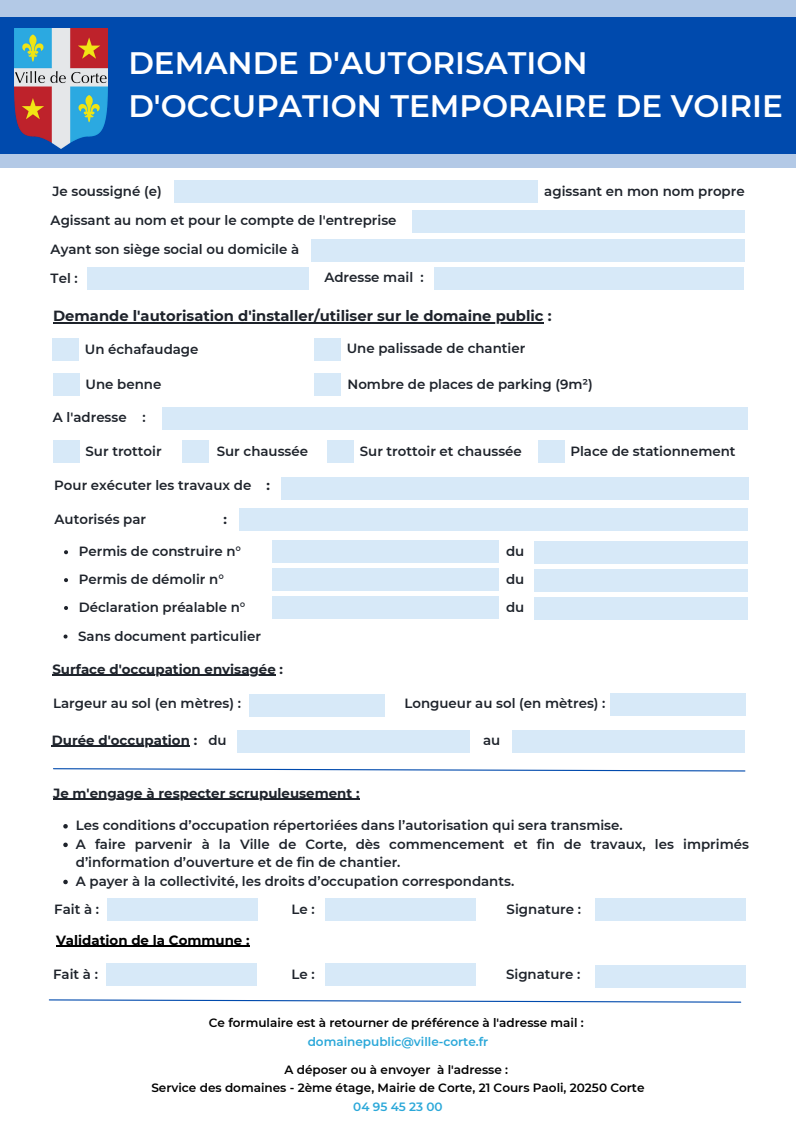
<style>
.page{position:relative;width:796px;height:1125px;background:#fff}
.page>*{position:absolute;margin:0;border:0;box-sizing:border-box;transform-origin:0 0}
.t1{font:600 30.97px/42.9px "Montserrat";color:#fff}
.t2{font:700 14.7px "Montserrat";color:#1e232b}
.t3{font:600 13.35px/18.6px "Montserrat";color:#1e232b}
.t4{font:700 13.35px "Montserrat";color:#1e232b}
.t5{font:700 13.35px "Montserrat";color:#000}
.t6{font:600 12px "Montserrat";color:#000}
.t7{font:600 12px "Montserrat";color:#2ba8d9}
</style>
<div class="page">
<div style="left:0;top:0;width:795px;height:168px;background:#b3c9e6"></div>
<div style="left:0;top:17px;width:795px;height:137px;background:#004aad"></div>
<div style="left:281px;top:477px;width:467px;height:23px;background:#d7e9f8"></div>
<div style="left:239px;top:508px;width:509px;height:23px;background:#d7e9f8"></div>
<svg style="left:53px;top:768px;width:692px;height:4px"></svg>
<img style="left:14px;top:28px;width:93px;height:120px">
<div style="left:272px;top:541px;width:227px;height:22px;background:#d7e9f8"></div>
<div style="left:272px;top:568px;width:227px;height:23px;background:#d7e9f8"></div>
<div style="left:273px;top:596px;width:226px;height:23px;background:#d7e9f8"></div>
<div style="left:534px;top:541px;width:213px;height:23px;background:#d7e9f8"></div>
<div style="left:534px;top:569px;width:213px;height:23px;background:#d7e9f8"></div>
<div style="left:534px;top:597px;width:213px;height:23px;background:#d7e9f8"></div>
<svg style="left:64px;top:550px;width:4px;height:4px"></svg>
<svg style="left:64px;top:578px;width:4px;height:4px"></svg>
<svg style="left:64px;top:606px;width:4px;height:4px"></svg>
<svg style="left:63px;top:635px;width:4px;height:4px"></svg>
<div style="left:412px;top:210px;width:332px;height:23px;background:#d7e9f8"></div>
<div style="left:311px;top:239px;width:433px;height:22px;background:#d7e9f8"></div>
<div style="left:174px;top:180px;width:364px;height:23px;background:#d7e9f8"></div>
<div style="left:87px;top:267px;width:222px;height:23px;background:#d7e9f8"></div>
<div style="left:434px;top:267px;width:310px;height:23px;background:#d7e9f8"></div>
<hr style="left:53px;top:322px;width:490px;height:1px;background:#1e232b">
<div style="left:52px;top:338px;width:27px;height:23px;background:#d7e9f8"></div>
<div style="left:314px;top:338px;width:26px;height:23px;background:#d7e9f8"></div>
<div style="left:314px;top:373px;width:26px;height:23px;background:#d7e9f8"></div>
<div style="left:53px;top:373px;width:27px;height:23px;background:#d7e9f8"></div>
<div style="left:162px;top:407px;width:585px;height:23px;background:#d7e9f8"></div>
<div style="left:182px;top:440px;width:27px;height:23px;background:#d7e9f8"></div>
<div style="left:53px;top:440px;width:27px;height:23px;background:#d7e9f8"></div>
<div style="left:327px;top:440px;width:27px;height:23px;background:#d7e9f8"></div>
<hr style="left:52px;top:675px;width:224px;height:1px;background:#1e232b">
<div style="left:609px;top:693px;width:136px;height:23px;background:#d7e9f8"></div>
<div style="left:249px;top:694px;width:135px;height:23px;background:#d7e9f8"></div>
<hr style="left:52px;top:746px;width:138px;height:1px;background:#1e232b">
<div style="left:237px;top:730px;width:233px;height:23px;background:#d7e9f8"></div>
<div style="left:512px;top:730px;width:233px;height:23px;background:#d7e9f8"></div>
<svg style="left:63px;top:824px;width:5px;height:5px"></svg>
<svg style="left:63px;top:843px;width:5px;height:4px"></svg>
<svg style="left:63px;top:880px;width:5px;height:4px"></svg>
<hr style="left:53px;top:799px;width:306px;height:1px;background:#1e232b">
<div style="left:107px;top:898px;width:151px;height:23px;background:#d7e9f8"></div>
<div style="left:325px;top:898px;width:150px;height:23px;background:#d7e9f8"></div>
<div style="left:595px;top:898px;width:150px;height:23px;background:#d7e9f8"></div>
<hr style="left:56px;top:946px;width:193px;height:1px;background:#000">
<div style="left:106px;top:963px;width:151px;height:23px;background:#d7e9f8"></div>
<div style="left:325px;top:963px;width:150px;height:23px;background:#d7e9f8"></div>
<div style="left:595px;top:965px;width:150px;height:23px;background:#d7e9f8"></div>
<svg style="left:48px;top:999px;width:693px;height:4px"></svg>
<div style="left:538px;top:440px;width:26px;height:23px;background:#d7e9f8"></div>
<p class="t1" style="left:128px;top:42px;width:655px">DEMANDE D'AUTORISATION<br>D'OCCUPATION TEMPORAIRE DE VOIRIE</p>
<p class="t3" style="left:52px;top:182px;width:111px">Je soussigné (e)</p>
<p class="t3" style="left:544px;top:182px;width:202px">agissant en mon nom propre</p>
<p class="t3" style="left:51px;top:211px;width:347px">Agissant au nom et pour le compte de l'entreprise</p>
<p class="t3" style="left:51px;top:240px;width:250px">Ayant son siège social ou domicile à</p>
<p class="t3" style="left:51px;top:269px;width:29px">Tel :</p>
<p class="t3" style="left:324px;top:268px;width:101px">Adresse mail :</p>
<p class="t2" style="left:53px;top:307px;width:500px">Demande l'autorisation d'installer/utiliser sur le domaine public :</p>
<p class="t3" style="left:85px;top:340px;width:115px">Un échafaudage</p>
<p class="t3" style="left:347px;top:339px;width:180px">Une palissade de chantier</p>
<p class="t3" style="left:85px;top:375px;width:77px">Une benne</p>
<p class="t3" style="left:347px;top:375px;width:247px">Nombre de places de parking (9m²)</p>
<p class="t3" style="left:53px;top:408px;width:75px">A l'adresse</p>
<p class="t3" style="left:142px;top:408px;width:5px">:</p>
<p class="t3" style="left:85px;top:442px;width:78px">Sur trottoir</p>
<p class="t3" style="left:217px;top:442px;width:93px">Sur chaussée</p>
<p class="t3" style="left:360px;top:442px;width:163px">Sur trottoir et chaussée</p>
<p class="t3" style="left:570px;top:442px;width:167px">Place de stationnement</p>
<p class="t3" style="left:54px;top:476px;width:198px">Pour exécuter les travaux de</p>
<p class="t3" style="left:55px;top:510px;width:93px">Autorisés par</p>
<p class="t4" style="left:223px;top:511px;width:5px">:</p>
<p class="t4" style="left:266px;top:477px;width:5px">:</p>
<p class="t3" style="left:79px;top:542px;width:164px">Permis de construire n°</p>
<p class="t3" style="left:79px;top:570px;width:147px">Permis de démolir n°</p>
<p class="t3" style="left:79px;top:598px;width:168px">Déclaration préalable n°</p>
<p class="t3" style="left:78px;top:626px;width:184px">Sans document particulier</p>
<p class="t3" style="left:506px;top:542px;width:20px">du</p>
<p class="t3" style="left:506px;top:570px;width:20px">du</p>
<p class="t3" style="left:506px;top:598px;width:20px">du</p>
<p class="t4" style="left:52px;top:661px;width:232px">Surface d'occupation envisagée :</p>
<p class="t3" style="left:53px;top:694px;width:189px">Largeur au sol (en mètres) :</p>
<p class="t3" style="left:404px;top:694px;width:202px">Longueur au sol (en mètres) :</p>
<p class="t4" style="left:52px;top:732px;width:147px">Durée d'occupation :</p>
<p class="t3" style="left:208px;top:731px;width:20px">du</p>
<p class="t3" style="left:483px;top:731px;width:19px">au</p>
<p class="t4" style="left:53px;top:785px;width:308px">Je m'engage à respecter scrupuleusement :</p>
<p class="t3" style="left:76px;top:816px;width:548px">Les conditions d’occupation répertoriées dans l’autorisation qui sera transmise.</p>
<p class="t3" style="left:76px;top:835px;width:674px">A faire parvenir à la Ville de Corte, dès commencement et fin de travaux, les imprimés d’information d’ouverture et de fin de chantier.</p>
<p class="t3" style="left:76px;top:872px;width:440px">A payer à la collectivité, les droits d’occupation correspondants.</p>
<p class="t3" style="left:54px;top:900px;width:46px">Fait à :</p>
<p class="t3" style="left:291px;top:900px;width:25px">Le :</p>
<p class="t3" style="left:506px;top:900px;width:76px">Signature :</p>
<p class="t5" style="left:56px;top:932px;width:195px">Validation de la Commune :</p>
<p class="t3" style="left:53px;top:965px;width:46px">Fait à :</p>
<p class="t3" style="left:291px;top:965px;width:25px">Le :</p>
<p class="t3" style="left:506px;top:965px;width:76px">Signature :</p>
<p class="t6" style="left:209px;top:1016px;width:376px">Ce formulaire est à retourner de préférence à l'adresse mail :</p>
<p class="t7" style="left:307px;top:1034px;width:182px">domainepublic@ville-corte.fr</p>
<p class="t6" style="left:284px;top:1062px;width:225px">A déposer ou à envoyer à l'adresse :</p>
<p class="t7" style="left:353px;top:1099px;width:91px">04 95 45 23 00</p>
<p class="t6" style="left:151px;top:1081px;width:494px">Service des domaines - 2ème étage, Mairie de Corte, 21 Cours Paoli, 20250 Corte</p>
</div>
